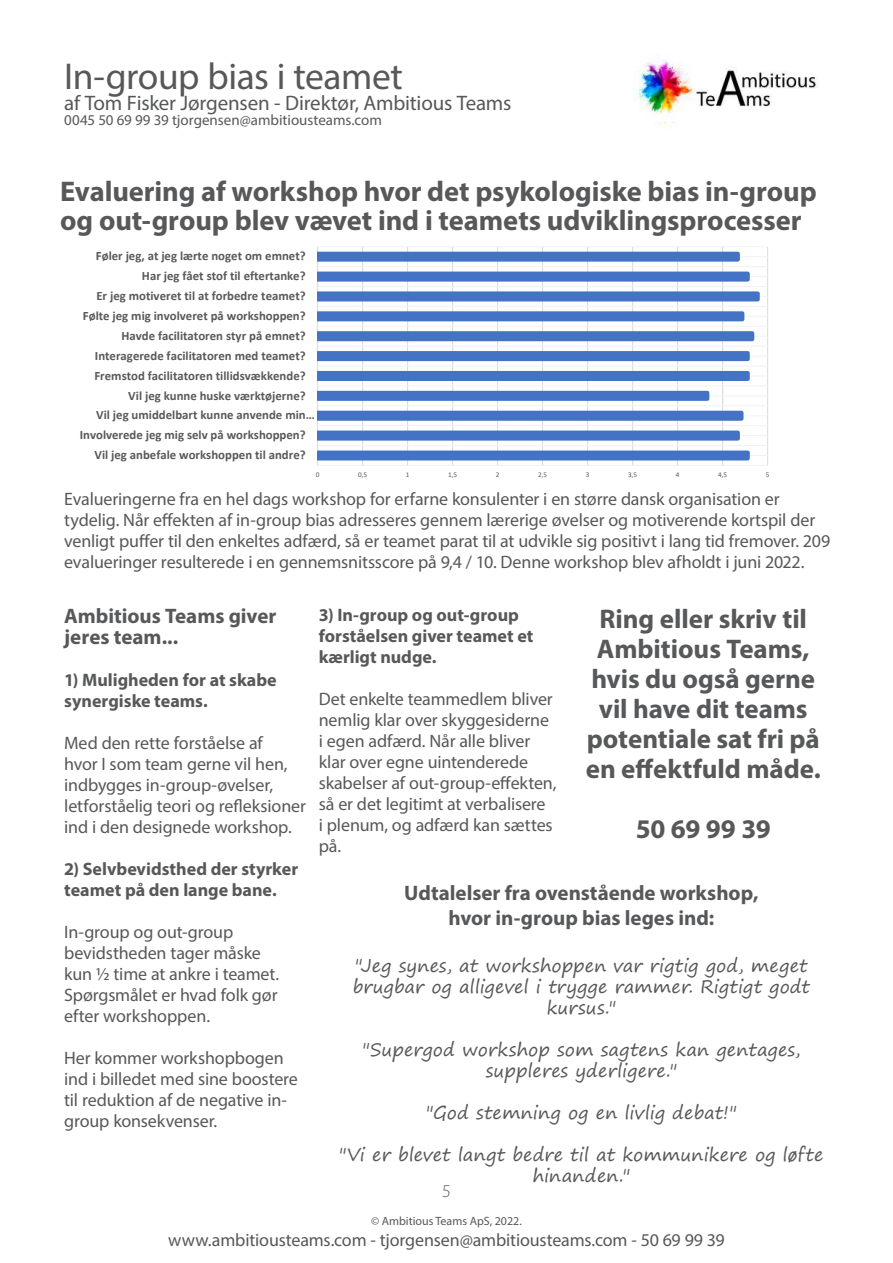
<style>
.page{position:relative;width:893px;height:1263px;background:#fff}
.page>*{position:absolute;margin:0;border:0;box-sizing:border-box;transform-origin:0 0}
.t1{font:37.5px "Myriad Pro";letter-spacing:-.015em;color:#57585a}
.t2{font:700 28.5px/28.5px "Myriad Pro";letter-spacing:-.005em;color:#57585a}
.t3{font:700 27px/30px "Myriad Pro";letter-spacing:-.005em;color:#57585a;text-align:center}
.t4{font:700 21px/21px "Myriad Pro";color:#57585a}
.t5{font:21px "Myriad Pro";letter-spacing:-.01em;color:#57585a}
.t6{font:18px/21px "Myriad Pro";letter-spacing:-.005em;color:#57585a}
.t7{font:18px/21px "Segoe Print";letter-spacing:.005em;color:#57585a;text-align:center}
.t8{font:700 18px/21px "Myriad Pro";color:#57585a}
.t9{font:300 18px "Myriad Pro";color:#57585a}
.t10{font:15px "Myriad Pro";color:#57585a}
.t11{font:700 12.75px "Calibri";color:#595959}
.t12{font:12px "Myriad Pro";color:#57585a}
.t13{font:7.2px "Calibri";color:#595959}
</style>
<div class="page">
<hr style="left:317px;top:247px;width:1px;height:218px;background:#d9d9d9">
<hr style="left:362px;top:247px;width:1px;height:218px;background:#d9d9d9">
<hr style="left:407px;top:247px;width:1px;height:218px;background:#d9d9d9">
<hr style="left:452px;top:247px;width:1px;height:218px;background:#d9d9d9">
<hr style="left:497px;top:247px;width:1px;height:218px;background:#d9d9d9">
<hr style="left:542px;top:247px;width:1px;height:218px;background:#d9d9d9">
<hr style="left:587px;top:247px;width:1px;height:218px;background:#d9d9d9">
<hr style="left:632px;top:247px;width:1px;height:218px;background:#d9d9d9">
<hr style="left:677px;top:247px;width:1px;height:218px;background:#d9d9d9">
<hr style="left:722px;top:247px;width:1px;height:218px;background:#d9d9d9">
<hr style="left:767px;top:247px;width:1px;height:218px;background:#d9d9d9">
<hr style="left:318px;top:465px;width:450px;height:1px;background:#f2f2f2">
<hr style="left:318px;top:455px;width:450px;height:1px;background:#f2f2f2">
<hr style="left:318px;top:445px;width:450px;height:1px;background:#f2f2f2">
<hr style="left:318px;top:435px;width:450px;height:1px;background:#f2f2f2">
<hr style="left:318px;top:425px;width:450px;height:1px;background:#f2f2f2">
<hr style="left:318px;top:415px;width:450px;height:1px;background:#f2f2f2">
<hr style="left:318px;top:405px;width:450px;height:1px;background:#f2f2f2">
<hr style="left:318px;top:396px;width:450px;height:1px;background:#f2f2f2">
<hr style="left:318px;top:386px;width:450px;height:1px;background:#f2f2f2">
<hr style="left:318px;top:376px;width:450px;height:1px;background:#f2f2f2">
<hr style="left:318px;top:366px;width:450px;height:1px;background:#f2f2f2">
<hr style="left:318px;top:356px;width:450px;height:1px;background:#f2f2f2">
<hr style="left:318px;top:346px;width:450px;height:1px;background:#f2f2f2">
<hr style="left:318px;top:336px;width:450px;height:1px;background:#f2f2f2">
<hr style="left:318px;top:326px;width:450px;height:1px;background:#f2f2f2">
<hr style="left:318px;top:316px;width:450px;height:1px;background:#f2f2f2">
<hr style="left:318px;top:306px;width:450px;height:1px;background:#f2f2f2">
<hr style="left:318px;top:296px;width:450px;height:1px;background:#f2f2f2">
<hr style="left:318px;top:286px;width:450px;height:1px;background:#f2f2f2">
<hr style="left:318px;top:276px;width:450px;height:1px;background:#f2f2f2">
<hr style="left:318px;top:266px;width:450px;height:1px;background:#f2f2f2">
<hr style="left:318px;top:256px;width:450px;height:1px;background:#f2f2f2">
<hr style="left:318px;top:246px;width:450px;height:1px;background:#f2f2f2">
<svg style="left:317px;top:251px;width:443px;height:210px"></svg>
<img style="left:633px;top:54px;width:185px;height:61px">
<h1 class="t1" style="left:64px;top:62px;width:340px">In-group bias i teamet</h1>
<p class="t5" style="left:64px;top:95px;width:449px">af Tom Fisker Jørgensen - Direktør, Ambitious Teams</p>
<p class="t10" style="left:64px;top:114px;width:319px">0045 50 69 99 39 tjorgensen@ambitiousteams.com</p>
<h2 class="t2" style="left:60px;top:180px;width:758px">Evaluering af workshop hvor det psykologiske bias in-group og out-group blev vævet ind i teamets udviklingsprocesser</h2>
<p class="t11" style="left:96px;top:251px;width:211px">Føler jeg, at jeg lærte noget om emnet?</p>
<p class="t11" style="left:142px;top:271px;width:165px">Har jeg fået stof til eftertanke?</p>
<p class="t11" style="left:96px;top:291px;width:211px">Er jeg motiveret til at forbedre teamet?</p>
<p class="t11" style="left:83px;top:311px;width:224px">Følte jeg mig involveret på workshoppen?</p>
<p class="t11" style="left:121px;top:331px;width:186px">Havde facilitatoren styr på emnet?</p>
<p class="t11" style="left:95px;top:351px;width:212px">Interagerede facilitatoren med teamet?</p>
<p class="t11" style="left:94px;top:371px;width:213px">Fremstod facilitatoren tillidsvækkende?</p>
<p class="t11" style="left:128px;top:390px;width:179px">Vil jeg kunne huske værktøjerne?</p>
<p class="t11" style="left:96px;top:410px;width:220px">Vil jeg umiddelbart kunne anvende min…</p>
<p class="t11" style="left:80px;top:430px;width:227px">Involverede jeg mig selv på workshoppen?</p>
<p class="t11" style="left:94px;top:450px;width:213px">Vil jeg anbefale workshoppen til andre?</p>
<p class="t13" style="left:316px;top:472px;width:5px">0</p>
<p class="t13" style="left:358px;top:472px;width:11px">0,5</p>
<p class="t13" style="left:406px;top:472px;width:5px">1</p>
<p class="t13" style="left:448px;top:472px;width:11px">1,5</p>
<p class="t13" style="left:496px;top:472px;width:5px">2</p>
<p class="t13" style="left:538px;top:472px;width:11px">2,5</p>
<p class="t13" style="left:586px;top:472px;width:5px">3</p>
<p class="t13" style="left:628px;top:472px;width:11px">3,5</p>
<p class="t13" style="left:676px;top:472px;width:5px">4</p>
<p class="t13" style="left:718px;top:472px;width:11px">4,5</p>
<p class="t13" style="left:766px;top:472px;width:5px">5</p>
<p class="t6" style="left:64px;top:490px;width:767px">Evalueringerne fra en hel dags workshop for erfarne konsulenter i en større dansk organisation er tydelig. Når effekten af in-group bias adresseres gennem lærerige øvelser og motiverende kortspil der venligt puffer til den enkeltes adfærd, så er teamet parat til at udvikle sig positivt i lang tid fremover. 209 evalueringer resulterede i en gennemsnitsscore på 9,4 / 10. Denne workshop blev afholdt i juni 2022.</p>
<h3 class="t3" style="left:586px;top:605px;width:237px">Ring eller skriv til<br>Ambitious Teams, hvis du også gerne vil have dit teams potentiale sat fri på en effektfuld måde.</h3>
<p class="t4" style="left:64px;top:607px;width:214px">Ambitious Teams giver jeres team...</p>
<p class="t8" style="left:64px;top:671px;width:214px">1) Muligheden for at skabe synergiske teams.</p>
<p class="t6" style="left:64px;top:734px;width:243px">Med den rette forståelse af<br>hvor I som team gerne vil hen, indbygges in-group-øvelser, letforståelig teori og refleksioner ind i den designede workshop.</p>
<p class="t8" style="left:64px;top:860px;width:235px">2) Selvbevidsthed der styrker teamet på den lange bane.</p>
<p class="t6" style="left:64px;top:923px;width:217px">In-group og out-group bevidstheden tager måske kun ½ time at ankre i teamet.<br>Spørgsmålet er hvad folk gør efter workshoppen.</p>
<p class="t6" style="left:64px;top:1049px;width:235px">Her kommer workshopbogen ind i billedet med sine boostere til reduktion af de negative in&shy;group konsekvenser.</p>
<p class="t8" style="left:319px;top:606px;width:216px">3) In-group og out-group forståelsen giver teamet et kærligt nudge.</p>
<p class="t6" style="left:319px;top:690px;width:239px">Det enkelte teammedlem bliver nemlig klar over skyggesiderne i egen adfærd. Når alle bliver klar over egne uintenderede skabelser af out-group-effekten, så er det legitimt at verbalisere<br>i plenum, og adfærd kan sættes på.</p>
<p class="t4" style="left:404px;top:881px;width:356px;line-height:25.5px;text-align:center">Udtalelser fra ovenstående workshop, hvor in-group bias leges ind:</p>
<p class="t7" style="left:353px;top:956px;width:459px">"Jeg synes, at workshoppen var rigtig god, meget brugbar og alligevel i trygge rammer. Rigtigt godt kursus."</p>
<p class="t7" style="left:362px;top:1040px;width:440px">"Supergod workshop som sagtens kan gentages, suppleres yderligere."</p>
<p class="t7" style="left:426px;top:1103px;width:312px">"God stemning og en livlig debat!"</p>
<p class="t7" style="left:339px;top:1145px;width:486px">"Vi er blevet langt bedre til at kommunikere og løfte hinanden."</p>
<h3 class="t3" style="left:636px;top:815px;width:137px">50 69 99 39</h3>
<p class="t9" style="left:442px;top:1180px;width:10px">5</p>
<p class="t12" style="left:371px;top:1217px;width:152px">© Ambitious Teams ApS, 2022.</p>
<p class="t6" style="left:168px;top:1231px;width:558px">www.ambitiousteams.com - tjorgensen@ambitiousteams.com - 50 69 99 39</p>
</div>
